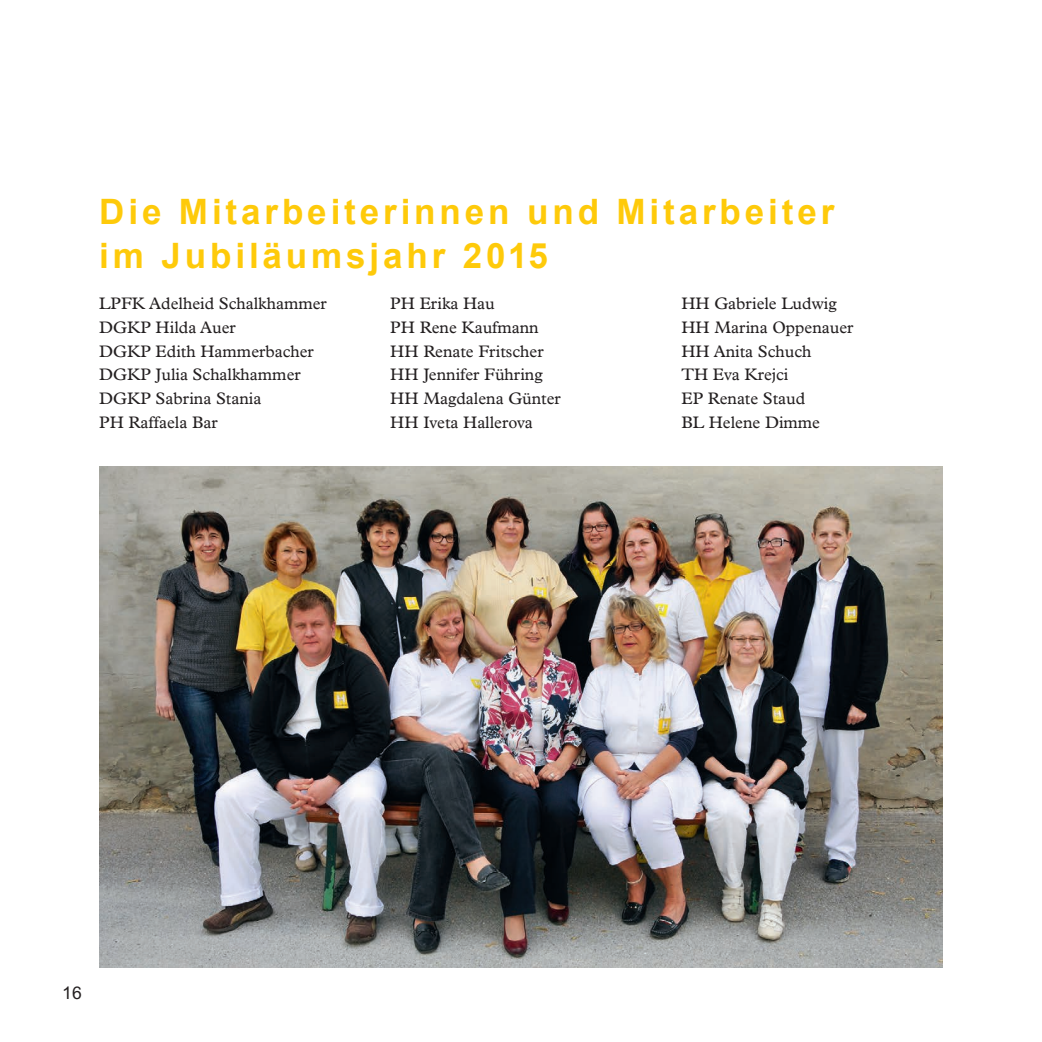
<style>
.page{position:relative;width:1042px;height:1042px;background:#fff}
.page>*{position:absolute;margin:0;border:0;box-sizing:border-box;transform-origin:0 0}
.t1{font:700 35px/43.8px "Arial";letter-spacing:.11em;color:#feca0a}
.t2{font:17.5px "M Arial";color:#231f20}
.t3{font:16.62px/23.6px "Plantin";color:#231f20}
</style>
<div class="page">
<img style="left:99px;top:466px;width:844px;height:501px">
<h1 class="t1" style="left:99px;top:191px;width:736px">Die Mitarbeiterinnen und Mitarbeiter im Jubiläumsjahr 2015</h1>
<p class="t3" style="left:99px;top:292px;width:229px">LPFK Adelheid Schalkhammer<br>DGKP Hilda Auer<br>DGKP Edith Hammerbacher<br>DGKP Julia Schalkhammer<br>DGKP Sabrina Stania<br>PH Raffaela Bar</p>
<p class="t3" style="left:681px;top:292px;width:173px">HH Gabriele Ludwig<br>HH Marina Oppenauer<br>HH Anita Schuch<br>TH Eva Krejci<br>EP Renate Staud<br>BL Helene Dimme</p>
<p class="t3" style="left:390px;top:292px;width:172px">PH Erika Hau<br>PH Rene Kaufmann<br>HH Renate Fritscher<br>HH Jennifer Führing<br>HH Magdalena Günter<br>HH Iveta Hallerova</p>
<p class="t2" style="left:62px;top:982px;width:21px">16</p>
</div>
